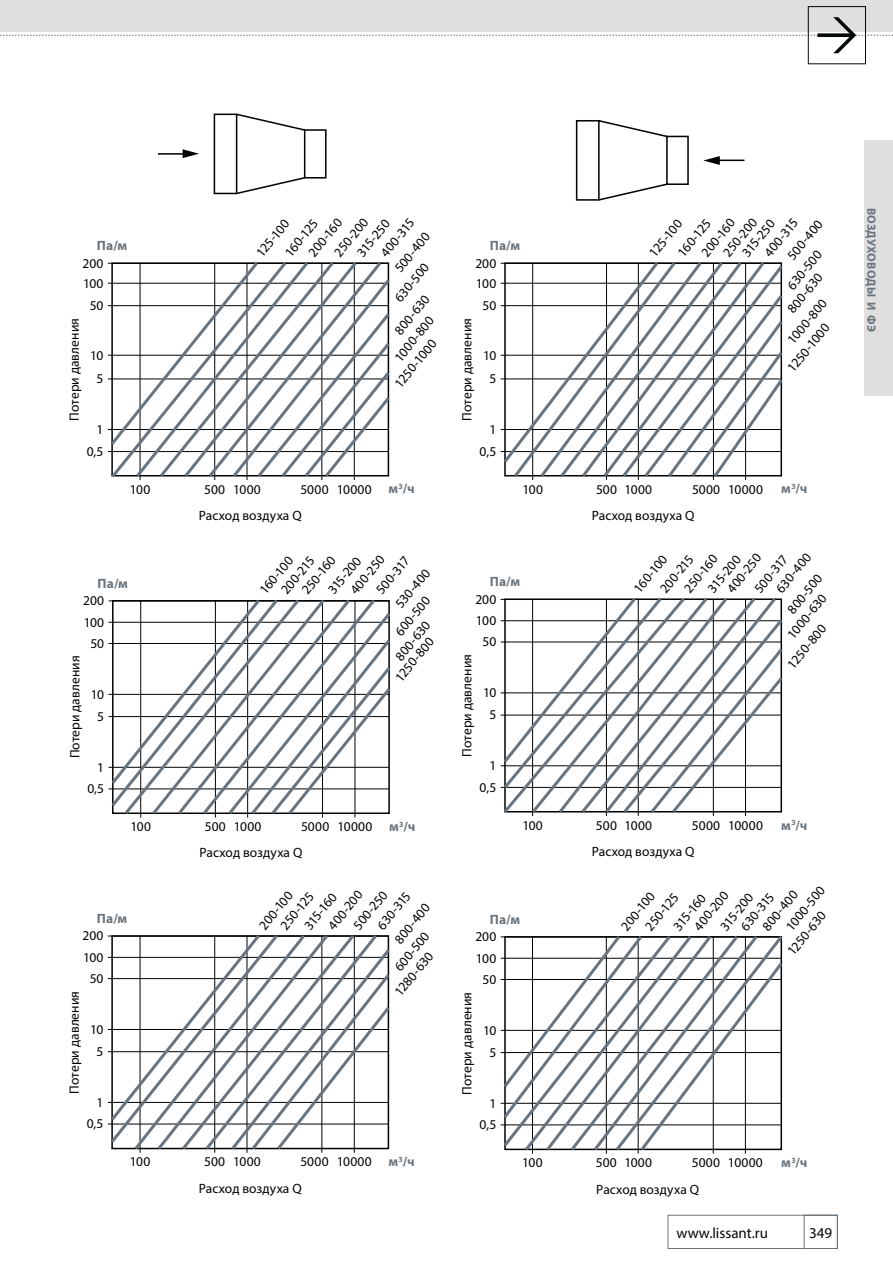
<style>
.page{position:relative;width:893px;height:1263px;background:#fff}
.page>*{position:absolute;margin:0;border:0;box-sizing:border-box;transform-origin:0 0}
.t1{font:15px "Myriad Pro";color:#040809}
.t2{font:13.5px/22.2px "Myriad Pro";letter-spacing:.005em;color:#010202}
.t3{font:700 13.5px "Myriad Pro";letter-spacing:.01em;color:#6a747c}
.t4{font:700 12px "Myriad Pro";letter-spacing:.015em;color:#6a747c}
.s1{font-weight:700;color:#6a747c}
</style>
<div class="page">
<svg style="left:667px;top:1215px;width:171px;height:34px"></svg>
<div style="left:0;top:0;width:893px;height:31px;background:#e0dfe0"></div>
<div style="left:808px;top:6px;width:58px;height:58px;border:1px solid #040809"></div>
<svg style="left:0;top:17px;width:893px;height:36px"></svg>
<div style="left:864px;top:141px;width:29px;height:255px;background:#e0dfe0"></div>
<svg style="left:213px;top:113px;width:114px;height:82px"></svg>
<hr style="left:158px;top:153px;width:28px;height:2px;background:#010202">
<svg style="left:183px;top:149px;width:16px;height:9px"></svg>
<svg style="left:575px;top:120px;width:114px;height:81px"></svg>
<svg style="left:703px;top:156px;width:41px;height:9px"></svg>
<svg style="left:108px;top:262px;width:282px;height:218px"></svg>
<svg style="left:501px;top:262px;width:282px;height:218px"></svg>
<hr style="left:140px;top:601px;width:1px;height:217px;background:#010202">
<hr style="left:215px;top:601px;width:1px;height:217px;background:#010202">
<hr style="left:247px;top:601px;width:1px;height:217px;background:#010202">
<hr style="left:322px;top:601px;width:1px;height:217px;background:#010202">
<hr style="left:355px;top:601px;width:1px;height:217px;background:#010202">
<svg style="left:109px;top:599px;width:282px;height:218px"></svg>
<svg style="left:501px;top:598px;width:282px;height:218px"></svg>
<svg style="left:108px;top:935px;width:282px;height:218px"></svg>
<svg style="left:501px;top:936px;width:282px;height:218px"></svg>
<p class="t3" style="left:97px;top:238px;width:32px">Па/м</p>
<p class="t2" style="left:83px;top:253px;width:22px">200</p>
<p class="t2" style="left:83px;top:273px;width:22px">100</p>
<p class="t2" style="left:64px;top:421px;width:104px;rotate:-90deg">Потери давления</p>
<p class="t2" style="left:90px;top:295px;width:15px">50</p>
<p class="t2" style="left:90px;top:345px;width:15px">10</p>
<p class="t2" style="left:97px;top:368px;width:8px">5</p>
<p class="t2" style="left:314px;top:237px;width:47px;line-height:20px;text-indent:-16px;rotate:-51deg">200-160<br>250-200</p>
<p class="t2" style="left:362px;top:238px;width:47px;line-height:18.3px;text-indent:-15px;rotate:-51deg">315-250<br>400-315</p>
<p class="t2" style="left:262px;top:235px;width:46px;text-indent:-18px;rotate:-51deg">125-100<br>160-125</p>
<p class="t2" style="left:376px;top:283px;width:72px;line-height:18.6px;text-indent:23px;rotate:-51deg">500-400<br>630-500</p>
<p class="t2" style="left:389px;top:327px;width:49px;rotate:-51deg">800-630</p>
<p class="t2" style="left:389px;top:353px;width:55px;rotate:-51deg">1000-800</p>
<p class="t2" style="left:389px;top:380px;width:60px;rotate:-51deg">1250-1000</p>
<p class="t3" style="left:490px;top:238px;width:32px">Па/м</p>
<p class="t2" style="left:475px;top:253px;width:22px">200</p>
<p class="t2" style="left:476px;top:273px;width:22px">100</p>
<p class="t2" style="left:457px;top:421px;width:104px;rotate:-90deg">Потери давления</p>
<p class="t2" style="left:483px;top:295px;width:15px">50</p>
<p class="t2" style="left:483px;top:345px;width:15px">10</p>
<p class="t2" style="left:489px;top:368px;width:8px">5</p>
<p class="t2" style="left:707px;top:240px;width:47px;line-height:17px;text-indent:-14px;rotate:-51deg">200-160<br>250-200</p>
<p class="t2" style="left:747px;top:239px;width:47px;line-height:17.4px;text-indent:-14px;rotate:-51deg">315-250<br>400-315</p>
<p class="t2" style="left:655px;top:235px;width:46px;text-indent:-18px;rotate:-51deg">125-100<br>160-125</p>
<p class="t2" style="left:769px;top:271px;width:72px;line-height:18.6px;text-indent:23px;rotate:-51deg">500-400<br>630-500</p>
<p class="t2" style="left:768px;top:324px;width:73px;line-height:19.4px;text-indent:24px;rotate:-51deg">800-630<br>1000-800</p>
<p class="t2" style="left:782px;top:364px;width:60px;rotate:-51deg">1250-1000</p>
<p class="t4" style="left:879px;top:208px;width:126px;rotate:90deg">ВОЗДУХОВОДЫ И ФЭ</p>
<p class="t2" style="left:97px;top:419px;width:8px">1</p>
<p class="t2" style="left:489px;top:419px;width:8px">1</p>
<p class="t2" style="left:87px;top:441px;width:18px">0,5</p>
<p class="t2" style="left:479px;top:441px;width:18px">0,5</p>
<p class="t2" style="left:130px;top:479px;width:22px">100</p>
<p class="t2" style="left:199px;top:477px;width:174px;line-height:26.4px;text-indent:102px">5000 10000<br>Расход воздуха Q</p>
<p class="t2" style="left:204px;top:479px;width:58px">500 1000</p>
<p class="t3" style="left:388px;top:481px;width:28px">м<sup>3</sup>/ч</p>
<p class="t2" style="left:522px;top:479px;width:22px">100</p>
<p class="t2" style="left:596px;top:479px;width:58px">500 1000</p>
<p class="t2" style="left:692px;top:479px;width:73px">5000 10000</p>
<p class="t3" style="left:781px;top:481px;width:28px">м<sup>3</sup>/ч</p>
<p class="t2" style="left:592px;top:505px;width:104px">Расход воздуха Q</p>
<p class="t3" style="left:98px;top:575px;width:32px">Па/м</p>
<p class="t2" style="left:83px;top:590px;width:22px">200</p>
<p class="t2" style="left:84px;top:612px;width:22px">100</p>
<p class="t2" style="left:65px;top:758px;width:104px;rotate:-90deg">Потери давления</p>
<p class="t2" style="left:90px;top:633px;width:15px">50</p>
<p class="t2" style="left:91px;top:684px;width:15px">10</p>
<p class="t2" style="left:97px;top:706px;width:8px">5</p>
<p class="t2" style="left:333px;top:577px;width:48px;line-height:17.2px;text-indent:-14px;rotate:-51deg">315-200<br>400-250</p>
<p class="t2" style="left:297px;top:586px;width:46px;rotate:-51deg">250-160</p>
<p class="t2" style="left:254px;top:586px;width:46px;rotate:-51deg">160-100</p>
<p class="t2" style="left:370px;top:586px;width:49px;line-height:23.9px;rotate:-51deg">500-317<br>530-400</p>
<p class="t2" style="left:276px;top:586px;width:46px;rotate:-51deg">200-215</p>
<p class="t2" style="left:380px;top:645px;width:68px;line-height:15.6px;text-indent:19px;rotate:-51deg">600-500<br>800-630</p>
<p class="t2" style="left:390px;top:674px;width:54px;rotate:-51deg">1250-800</p>
<p class="t3" style="left:490px;top:574px;width:32px">Па/м</p>
<p class="t2" style="left:475px;top:589px;width:22px">200</p>
<p class="t2" style="left:476px;top:610px;width:22px">100</p>
<p class="t2" style="left:457px;top:757px;width:104px;rotate:-90deg">Потери давления</p>
<p class="t2" style="left:483px;top:632px;width:15px">50</p>
<p class="t2" style="left:483px;top:682px;width:15px">10</p>
<p class="t2" style="left:489px;top:705px;width:8px">5</p>
<p class="t2" style="left:765px;top:592px;width:58px;text-indent:9px;rotate:-51deg">630-400<br>800-500</p>
<p class="t2" style="left:733px;top:571px;width:46px;line-height:21.3px;text-indent:-17px;rotate:-51deg">400-250<br>500-317</p>
<p class="t2" style="left:689px;top:574px;width:46px;line-height:18.5px;text-indent:-15px;rotate:-51deg">250-160<br>315-200</p>
<p class="t2" style="left:640px;top:572px;width:46px;line-height:20.4px;text-indent:-17px;rotate:-51deg">160-100<br>200-215</p>
<p class="t2" style="left:769px;top:650px;width:78px;line-height:18.9px;text-indent:23px;rotate:-51deg">1000-630<br>1250-800</p>
<p class="t2" style="left:97px;top:757px;width:8px">1</p>
<p class="t2" style="left:489px;top:755px;width:8px">1</p>
<p class="t2" style="left:87px;top:778px;width:18px">0,5</p>
<p class="t2" style="left:479px;top:777px;width:18px">0,5</p>
<p class="t2" style="left:130px;top:816px;width:22px">100</p>
<p class="t2" style="left:205px;top:816px;width:58px">500 1000</p>
<p class="t2" style="left:301px;top:816px;width:116px">5000 10000 <span class="s1">м</span><sup>3</sup><span class="s1">/ч</span></p>
<p class="t2" style="left:522px;top:815px;width:22px">100</p>
<p class="t2" style="left:596px;top:815px;width:58px">500 1000</p>
<p class="t2" style="left:692px;top:815px;width:73px">5000 10000</p>
<p class="t3" style="left:781px;top:817px;width:28px">м<sup>3</sup>/ч</p>
<p class="t2" style="left:200px;top:843px;width:104px">Расход воздуха Q</p>
<p class="t2" style="left:592px;top:841px;width:104px">Расход воздуха Q</p>
<p class="t3" style="left:97px;top:911px;width:32px">Па/м</p>
<p class="t2" style="left:83px;top:926px;width:22px">200</p>
<p class="t2" style="left:83px;top:947px;width:22px">100</p>
<p class="t2" style="left:64px;top:1094px;width:104px;rotate:-90deg">Потери давления</p>
<p class="t2" style="left:90px;top:968px;width:15px">50</p>
<p class="t2" style="left:90px;top:1019px;width:15px">10</p>
<p class="t2" style="left:97px;top:1041px;width:8px">5</p>
<p class="t2" style="left:323px;top:922px;width:48px;rotate:-51deg">400-200</p>
<p class="t2" style="left:348px;top:922px;width:47px;rotate:-51deg">500-250</p>
<p class="t2" style="left:264px;top:913px;width:46px;line-height:16.6px;text-indent:-13px;rotate:-51deg">200-100<br>250-125</p>
<p class="t2" style="left:372px;top:922px;width:46px;rotate:-51deg">630-315</p>
<p class="t2" style="left:299px;top:922px;width:45px;rotate:-51deg">315-160</p>
<p class="t2" style="left:378px;top:954px;width:71px;line-height:17.2px;text-indent:21px;rotate:-51deg">800-400<br>600-500</p>
<p class="t2" style="left:389px;top:988px;width:54px;rotate:-51deg">1280-630</p>
<p class="t3" style="left:490px;top:912px;width:32px">Па/м</p>
<p class="t2" style="left:475px;top:926px;width:22px">200</p>
<p class="t2" style="left:476px;top:948px;width:22px">100</p>
<p class="t2" style="left:457px;top:1095px;width:104px;rotate:-90deg">Потери давления</p>
<p class="t2" style="left:483px;top:969px;width:15px">50</p>
<p class="t2" style="left:483px;top:1020px;width:15px">10</p>
<p class="t2" style="left:489px;top:1042px;width:8px">5</p>
<p class="t2" style="left:771px;top:938px;width:73px;line-height:16.8px;text-indent:18px;rotate:-51deg">1000-500<br>1250-630</p>
<p class="t2" style="left:757px;top:922px;width:49px;rotate:-51deg">800-400</p>
<p class="t2" style="left:678px;top:914px;width:48px;line-height:16.2px;text-indent:-13px;rotate:-51deg">315-160<br>400-200</p>
<p class="t2" style="left:627px;top:912px;width:46px;line-height:18.8px;text-indent:-15px;rotate:-51deg">200-100<br>250-125</p>
<p class="t2" style="left:715px;top:922px;width:46px;rotate:-51deg">315-200</p>
<p class="t2" style="left:735px;top:922px;width:46px;rotate:-51deg">630-315</p>
<p class="t2" style="left:97px;top:1092px;width:8px">1</p>
<p class="t2" style="left:489px;top:1093px;width:8px">1</p>
<p class="t2" style="left:87px;top:1114px;width:18px">0,5</p>
<p class="t2" style="left:479px;top:1114px;width:18px">0,5</p>
<p class="t2" style="left:130px;top:1152px;width:22px">100</p>
<p class="t2" style="left:204px;top:1152px;width:58px">500 1000</p>
<p class="t2" style="left:300px;top:1152px;width:116px">5000 10000 <span class="s1">м</span><sup>3</sup><span class="s1">/ч</span></p>
<p class="t2" style="left:522px;top:1152px;width:22px">100</p>
<p class="t2" style="left:596px;top:1152px;width:58px">500 1000</p>
<p class="t2" style="left:692px;top:1152px;width:73px">5000 10000</p>
<p class="t3" style="left:781px;top:1155px;width:28px">м<sup>3</sup>/ч</p>
<p class="t2" style="left:199px;top:1178px;width:104px">Расход воздуха Q</p>
<p class="t2" style="left:596px;top:1179px;width:104px">Расход воздуха Q</p>
<p class="t1" style="left:676px;top:1227px;width:93px">www.lissant.ru</p>
<p class="t1" style="left:809px;top:1227px;width:25px">349</p>
</div>
